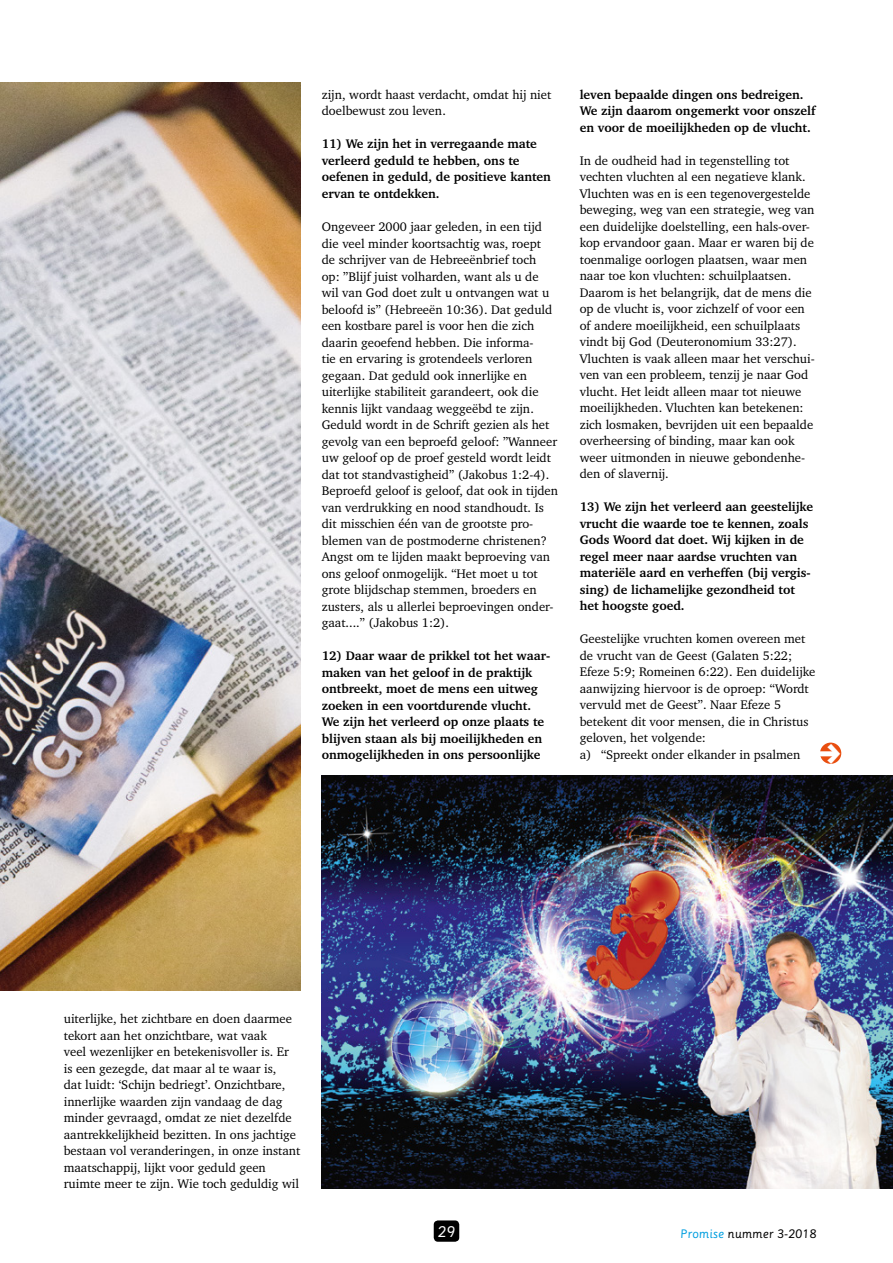
<style>
.page{position:relative;width:893px;height:1263px;background:#fff}
.page>*{position:absolute;margin:0;border:0;box-sizing:border-box;transform-origin:0 0}
.t1{font:15px "Sassoon Primary";color:#fff}
.t2{font:12.75px/16.5px "Charter IT Cby BT";color:#000}
.t3{font:700 12.75px/16.5px "Charter IT Cby BT";color:#000}
.t4{font:12px "Sassoon Primary";color:#000}
.s1{color:#009edf}
</style>
<div class="page">
<div style="left:434px;top:1220px;width:25px;height:22px;background:#000;border-radius:4px"></div>
<img style="left:322px;top:776px;width:571px;height:412px">
<img style="left:0;top:82px;width:300px;height:908px">
<svg style="left:820px;top:743px;width:21px;height:21px"></svg>
<svg style="left:820px;top:743px;width:20px;height:20px"></svg>
<p class="t2" style="left:322px;top:86px;width:231px">zijn, wordt haast verdacht, omdat hij niet doelbewust zou leven.</p>
<p class="t3" style="left:322px;top:136px;width:231px">11) We zijn het in verregaande mate verleerd geduld te hebben, ons te oefenen in geduld, de positieve kanten ervan te ontdekken.</p>
<p class="t2" style="left:322px;top:218px;width:238px">Ongeveer 2000 jaar geleden, in een tijd die veel minder koortsachtig was, roept<br>de schrijver van de Hebreeënbrief toch<br>op: ”Blijf juist volharden, want als u de wil van God doet zult u ontvangen wat u beloofd is” (Hebreeën 10:36). Dat geduld een kostbare parel is voor hen die zich daarin geoefend hebben. Die informa-<br>tie en ervaring is grotendeels verloren gegaan. Dat geduld ook innerlijke en uiterlijke stabiliteit garandeert, ook die kennis lijkt vandaag weggeëbd te zijn.<br>Geduld wordt in de Schrift gezien als het gevolg van een beproefd geloof: ”Wanneer uw geloof op de proef gesteld wordt leidt dat tot standvastigheid” (Jakobus 1:2-4).<br>Beproefd geloof is geloof, dat ook in tijden van verdrukking en nood standhoudt. Is dit misschien één van de grootste pro&shy;blemen van de postmoderne christenen?<br>Angst om te lijden maakt beproeving van ons geloof onmogelijk. “Het moet u tot grote blijdschap stemmen, broeders en zusters, als u allerlei beproevingen onder&shy;gaat....” (Jakobus 1:2).</p>
<p class="t3" style="left:322px;top:647px;width:230px">12) Daar waar de prikkel tot het waar&shy;maken van het geloof in de praktijk ontbreekt, moet de mens een uitweg zoeken in een voortdurende vlucht.<br>We zijn het verleerd op onze plaats te blijven staan als bij moeilijkheden en onmogelijkheden in ons persoonlijke</p>
<p class="t3" style="left:580px;top:86px;width:237px">leven bepaalde dingen ons bedreigen.<br>We zijn daarom ongemerkt voor onszelf en voor de moeilijkheden op de vlucht.</p>
<p class="t2" style="left:580px;top:152px;width:237px">In de oudheid had in tegenstelling tot vechten vluchten al een negatieve klank.<br>Vluchten was en is een tegenovergestelde beweging, weg van een strategie, weg van een duidelijke doelstelling, een hals-over&shy;kop ervandoor gaan. Maar er waren bij de toenmalige oorlogen plaatsen, waar men naar toe kon vluchten: schuilplaatsen.<br>Daarom is het belangrijk, dat de mens die op de vlucht is, voor zichzelf of voor een of andere moeilijkheid, een schuilplaats vindt bij God (Deuteronomium 33:27).<br>Vluchten is vaak alleen maar het verschui&shy;ven van een probleem, tenzij je naar God vlucht. Het leidt alleen maar tot nieuwe moeilijkheden. Vluchten kan betekenen: zich losmaken, bevrijden uit een bepaalde overheersing of binding, maar kan ook weer uitmonden in nieuwe gebondenhe&shy;den of slavernij.</p>
<p class="t3" style="left:580px;top:498px;width:235px">13) We zijn het verleerd aan geestelijke vrucht die waarde toe te kennen, zoals Gods Woord dat doet. Wij kijken in de regel meer naar aardse vruchten van materiële aard en verheffen (bij vergis&shy;sing) de lichamelijke gezondheid tot het hoogste goed.</p>
<p class="t2" style="left:580px;top:630px;width:237px">Geestelijke vruchten komen overeen met de vrucht van de Geest (Galaten 5:22; Efeze 5:9; Romeinen 6:22). Een duidelijke aanwijzing hiervoor is de oproep: “Wordt vervuld met de Geest”. Naar Efeze 5 betekent dit voor mensen, die in Christus geloven, het volgende:<br>a) “Spreekt onder elkander in psalmen</p>
<p class="t2" style="left:64px;top:1010px;width:238px">uiterlijke, het zichtbare en doen daarmee tekort aan het onzichtbare, wat vaak<br>veel wezenlijker en betekenisvoller is. Er is een gezegde, dat maar al te waar is,<br>dat luidt: ‘Schijn bedriegt’. Onzichtbare, innerlijke waarden zijn vandaag de dag minder gevraagd, omdat ze niet dezelfde aantrekkelijkheid bezitten. In ons jachtige bestaan vol veranderingen, in onze instant maatschappij, lijkt voor geduld geen ruimte meer te zijn. Wie toch geduldig wil</p>
<p class="t1" style="left:438px;top:1222px;width:19px">29</p>
<p class="t4" style="left:680px;top:1226px;width:138px"><span class="s1">Promise</span> nummer 3-2018</p>
</div>
